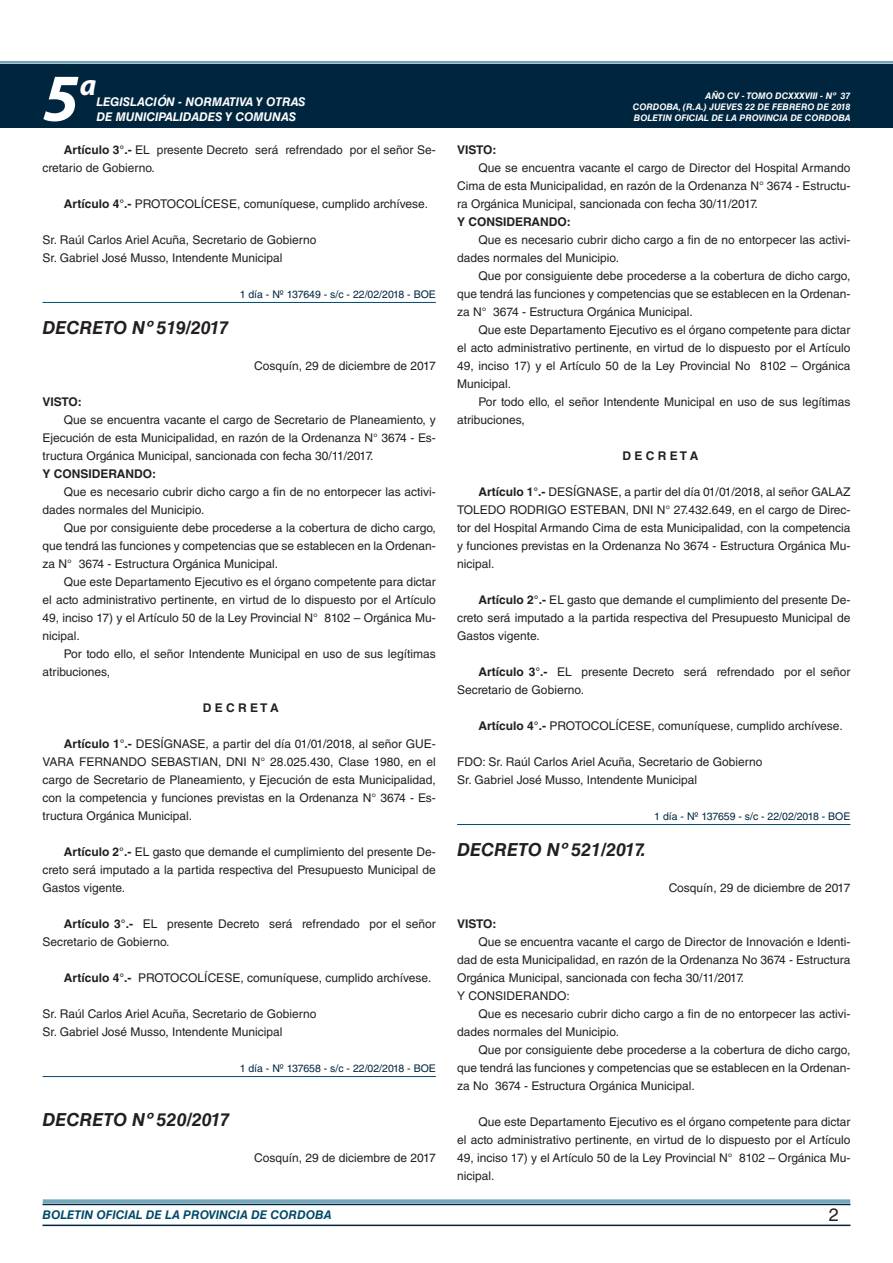
<style>
.page{position:relative;width:893px;height:1263px;background:#fff}
.page>*{position:absolute;margin:0;border:0;box-sizing:border-box;transform-origin:0 0}
.t1{font:italic 700 67.5px "Myriad Pro";color:#fff}
.t2{font:italic 700 30px "Myriad Pro";color:#fff}
.DOC__N{font:italic 700 18px "Helvetica LT Std";color:#231f20}
.t3{font:18px "Helvetica LT Std";color:#231f20}
.TEXTO_BASE{font:12px/18px "Helvetica LT Std";color:#231f20;text-align:justify}
.FECHA{font:12px "Helvetica LT Std";color:#231f20}
.t4{font:italic 700 12px "Helvetica LT Std";color:#fff}
.TEXTO_BASE-2{font:700 12px "Helvetica LT Std";color:#231f20}
.t5{font:italic 700 12px "Helvetica LT Std";color:#004b6c}
.RESUELVE{font:700 12px "Helvetica LT Std";color:#231f20}
.FECHA_DE_PUBLICACIÓN{font:10.5px "Helvetica LT Std";color:#00263f}
.t6{font:italic 700 9px/10.8px "Helvetica LT Std";color:#fff;text-align:justify}
.s1{font-weight:700}
</style>
<div class="page">
<div style="left:0;top:61px;width:893px;height:6px;background:#fff;opacity:.75"></div>
<div style="left:0;top:64px;width:893px;height:64px;background:#00263f"></div>
<hr style="left:43px;top:1224px;width:807px;height:2px;background:#00263f">
<div style="left:42px;top:1198px;width:809px;height:8px;background:#fff;opacity:.75"></div>
<hr style="left:43px;top:302px;width:393px;height:1px;background:#004b6c">
<hr style="left:43px;top:1076px;width:393px;height:1px;background:#004b6c">
<hr style="left:457px;top:824px;width:393px;height:1px;background:#004b6c">
<h1 class="t1" style="left:43px;top:54px;width:38px">5</h1>
<h2 class="t2" style="left:80px;top:66px;width:18px">a</h2>
<p class="t4" style="left:96px;top:95px;width:211px">LEGISLACIÓN - NORMATIVA Y OTRAS</p>
<p class="t4" style="left:96px;top:109px;width:201px">DE MUNICIPALIDADES Y COMUNAS</p>
<p class="TEXTO_BASE" style="left:43px;top:141px;width:395px;text-indent:21px"><span class="s1">Artículo 3°.-</span> EL presente Decreto será refrendado por el señor Se&shy;cretario de Gobierno.</p>
<p class="TEXTO_BASE" style="left:64px;top:195px;width:366px"><span class="s1">Artículo 4°.-</span> PROTOCOLÍCESE, comuníquese, cumplido archívese.</p>
<p class="TEXTO_BASE" style="left:43px;top:231px;width:276px">Sr. Raúl Carlos Ariel Acuña, Secretario de Gobierno</p>
<p class="TEXTO_BASE" style="left:43px;top:249px;width:241px">Sr. Gabriel José Musso, Intendente Municipal</p>
<p class="FECHA_DE_PUBLICACIÓN" style="left:240px;top:288px;width:198px">1 día - Nº 137649 - s/c - 22/02/2018 - BOE</p>
<p class="DOC__N" style="left:43px;top:316px;width:188px">DECRETO Nº 519/2017</p>
<p class="FECHA" style="left:254px;top:359px;width:183px">Cosquín, 29 de diciembre de 2017</p>
<p class="TEXTO_BASE-2" style="left:43px;top:394px;width:41px">VISTO:</p>
<p class="TEXTO_BASE" style="left:43px;top:411px;width:395px;text-indent:21px">Que se encuentra vacante el cargo de Secretario de Planeamiento, y Ejecución de esta Municipalidad, en razón de la Ordenanza N° 3674 - Es&shy;tructura Orgánica Municipal, sancionada con fecha 30/11/2017.</p>
<p class="TEXTO_BASE-2" style="left:43px;top:466px;width:115px">Y CONSIDERANDO:</p>
<p class="TEXTO_BASE" style="left:43px;top:483px;width:395px;text-indent:21px">Que es necesario cubrir dicho cargo a fin de no entorpecer las activi&shy;dades normales del Municipio.</p>
<p class="TEXTO_BASE" style="left:43px;top:519px;width:395px;text-indent:21px">Que por consiguiente debe procederse a la cobertura de dicho cargo, que tendrá las funciones y competencias que se establecen en la Ordenan&shy;za N° 3674 - Estructura Orgánica Municipal.</p>
<p class="TEXTO_BASE" style="left:43px;top:573px;width:395px;text-indent:21px">Que este Departamento Ejecutivo es el órgano competente para dictar el acto administrativo pertinente, en virtud de lo dispuesto por el Artículo 49, inciso 17) y el Artículo 50 de la Ley Provincial N° 8102 – Orgánica Mu&shy;nicipal.</p>
<p class="TEXTO_BASE" style="left:43px;top:645px;width:395px;text-indent:21px">Por todo ello, el señor Intendente Municipal en uso de sus legítimas atribuciones,</p>
<p class="RESUELVE" style="left:203px;top:700px;width:78px">D E C R E T A</p>
<p class="TEXTO_BASE" style="left:43px;top:735px;width:395px;text-indent:21px"><span class="s1">Artículo 1°.-</span> DESÍGNASE, a partir del día 01/01/2018, al señor GUE-VARA FERNANDO SEBASTIAN, DNI N° 28.025.430, Clase 1980, en el cargo de Secretario de Planeamiento, y Ejecución de esta Municipalidad, con la competencia y funciones previstas en la Ordenanza N° 3674 - Es&shy;tructura Orgánica Municipal.</p>
<p class="TEXTO_BASE" style="left:43px;top:843px;width:395px;text-indent:21px"><span class="s1">Artículo 2°.-</span> EL gasto que demande el cumplimiento del presente De&shy;creto será imputado a la partida respectiva del Presupuesto Municipal de Gastos vigente.</p>
<p class="TEXTO_BASE" style="left:43px;top:915px;width:395px;text-indent:21px"><span class="s1">Artículo 3°.-</span> EL presente Decreto será refrendado por el señor<br>Secretario de Gobierno.</p>
<p class="TEXTO_BASE" style="left:64px;top:969px;width:369px"><span class="s1">Artículo 4°.-</span> PROTOCOLÍCESE, comuníquese, cumplido archívese.</p>
<p class="TEXTO_BASE" style="left:43px;top:1005px;width:276px">Sr. Raúl Carlos Ariel Acuña, Secretario de Gobierno</p>
<p class="TEXTO_BASE" style="left:43px;top:1023px;width:241px">Sr. Gabriel José Musso, Intendente Municipal</p>
<p class="FECHA_DE_PUBLICACIÓN" style="left:240px;top:1062px;width:198px">1 día - Nº 137658 - s/c - 22/02/2018 - BOE</p>
<p class="DOC__N" style="left:43px;top:1108px;width:189px">DECRETO Nº 520/2017</p>
<p class="FECHA" style="left:254px;top:1151px;width:183px">Cosquín, 29 de diciembre de 2017</p>
<p class="t6" style="left:633px;top:91px;width:219px;text-indent:72px">AÑO CV - TOMO DCXXXVIII - Nº 37<br>CORDOBA, (R.A.) JUEVES 22 DE FEBRERO DE 2018<br>BOLETIN OFICIAL DE LA PROVINCIA DE CORDOBA</p>
<p class="TEXTO_BASE-2" style="left:457px;top:142px;width:41px">VISTO:</p>
<p class="TEXTO_BASE" style="left:457px;top:159px;width:395px;text-indent:21px">Que se encuentra vacante el cargo de Director del Hospital Armando Cima de esta Municipalidad, en razón de la Ordenanza N° 3674 - Estructu&shy;ra Orgánica Municipal, sancionada con fecha 30/11/2017.</p>
<p class="TEXTO_BASE-2" style="left:457px;top:214px;width:115px">Y CONSIDERANDO:</p>
<p class="TEXTO_BASE" style="left:457px;top:231px;width:395px;text-indent:21px">Que es necesario cubrir dicho cargo a fin de no entorpecer las activi&shy;dades normales del Municipio.</p>
<p class="TEXTO_BASE" style="left:457px;top:267px;width:395px;text-indent:21px">Que por consiguiente debe procederse a la cobertura de dicho cargo, que tendrá las funciones y competencias que se establecen en la Ordenan&shy;za N° 3674 - Estructura Orgánica Municipal.</p>
<p class="TEXTO_BASE" style="left:457px;top:321px;width:395px;text-indent:21px">Que este Departamento Ejecutivo es el órgano competente para dictar el acto administrativo pertinente, en virtud de lo dispuesto por el Artículo 49, inciso 17) y el Artículo 50 de la Ley Provincial No 8102 – Orgánica Municipal.</p>
<p class="TEXTO_BASE" style="left:457px;top:393px;width:395px;text-indent:21px">Por todo ello, el señor Intendente Municipal en uso de sus legítimas atribuciones,</p>
<p class="RESUELVE" style="left:622px;top:448px;width:78px">D E C R E T A</p>
<p class="TEXTO_BASE" style="left:457px;top:483px;width:395px;text-indent:21px"><span class="s1">Artículo 1°.-</span> DESÍGNASE, a partir del día 01/01/2018, al señor GALAZ TOLEDO RODRIGO ESTEBAN, DNI N° 27.432.649, en el cargo de Direc&shy;tor del Hospital Armando Cima de esta Municipalidad, con la competencia y funciones previstas en la Ordenanza No 3674 - Estructura Orgánica Mu&shy;nicipal.</p>
<p class="TEXTO_BASE" style="left:457px;top:591px;width:395px;text-indent:21px"><span class="s1">Artículo 2°.-</span> EL gasto que demande el cumplimiento del presente De&shy;creto será imputado a la partida respectiva del Presupuesto Municipal de Gastos vigente.</p>
<p class="TEXTO_BASE" style="left:457px;top:663px;width:395px;text-indent:21px"><span class="s1">Artículo 3°.-</span> EL presente Decreto será refrendado por el señor<br>Secretario de Gobierno.</p>
<p class="TEXTO_BASE" style="left:478px;top:717px;width:366px"><span class="s1">Artículo 4°.-</span> PROTOCOLÍCESE, comuníquese, cumplido archívese.</p>
<p class="TEXTO_BASE" style="left:457px;top:753px;width:307px">FDO: Sr. Raúl Carlos Ariel Acuña, Secretario de Gobierno</p>
<p class="TEXTO_BASE" style="left:457px;top:771px;width:241px">Sr. Gabriel José Musso, Intendente Municipal</p>
<p class="FECHA_DE_PUBLICACIÓN" style="left:654px;top:810px;width:198px">1 día - Nº 137659 - s/c - 22/02/2018 - BOE</p>
<p class="DOC__N" style="left:457px;top:838px;width:190px">DECRETO Nº 521/2017.</p>
<p class="FECHA" style="left:669px;top:881px;width:183px">Cosquín, 29 de diciembre de 2017</p>
<p class="TEXTO_BASE-2" style="left:457px;top:916px;width:41px">VISTO:</p>
<p class="TEXTO_BASE" style="left:457px;top:933px;width:395px;text-indent:21px">Que se encuentra vacante el cargo de Director de Innovación e Identi&shy;dad de esta Municipalidad, en razón de la Ordenanza No 3674 - Estructura Orgánica Municipal, sancionada con fecha 30/11/2017.</p>
<p class="TEXTO_BASE" style="left:457px;top:987px;width:114px">Y CONSIDERANDO:</p>
<p class="TEXTO_BASE" style="left:457px;top:1005px;width:395px;text-indent:21px">Que es necesario cubrir dicho cargo a fin de no entorpecer las activi&shy;dades normales del Municipio.</p>
<p class="TEXTO_BASE" style="left:457px;top:1041px;width:395px;text-indent:21px">Que por consiguiente debe procederse a la cobertura de dicho cargo, que tendrá las funciones y competencias que se establecen en la Ordenan&shy;za No 3674 - Estructura Orgánica Municipal.</p>
<p class="TEXTO_BASE" style="left:457px;top:1113px;width:395px;text-indent:21px">Que este Departamento Ejecutivo es el órgano competente para dictar el acto administrativo pertinente, en virtud de lo dispuesto por el Artículo 49, inciso 17) y el Artículo 50 de la Ley Provincial N° 8102 – Orgánica Mu&shy;nicipal.</p>
<p class="t5" style="left:43px;top:1208px;width:290px">BOLETIN OFICIAL DE LA PROVINCIA DE CORDOBA</p>
<p class="t3" style="left:829px;top:1204px;width:12px">2</p>
</div>
